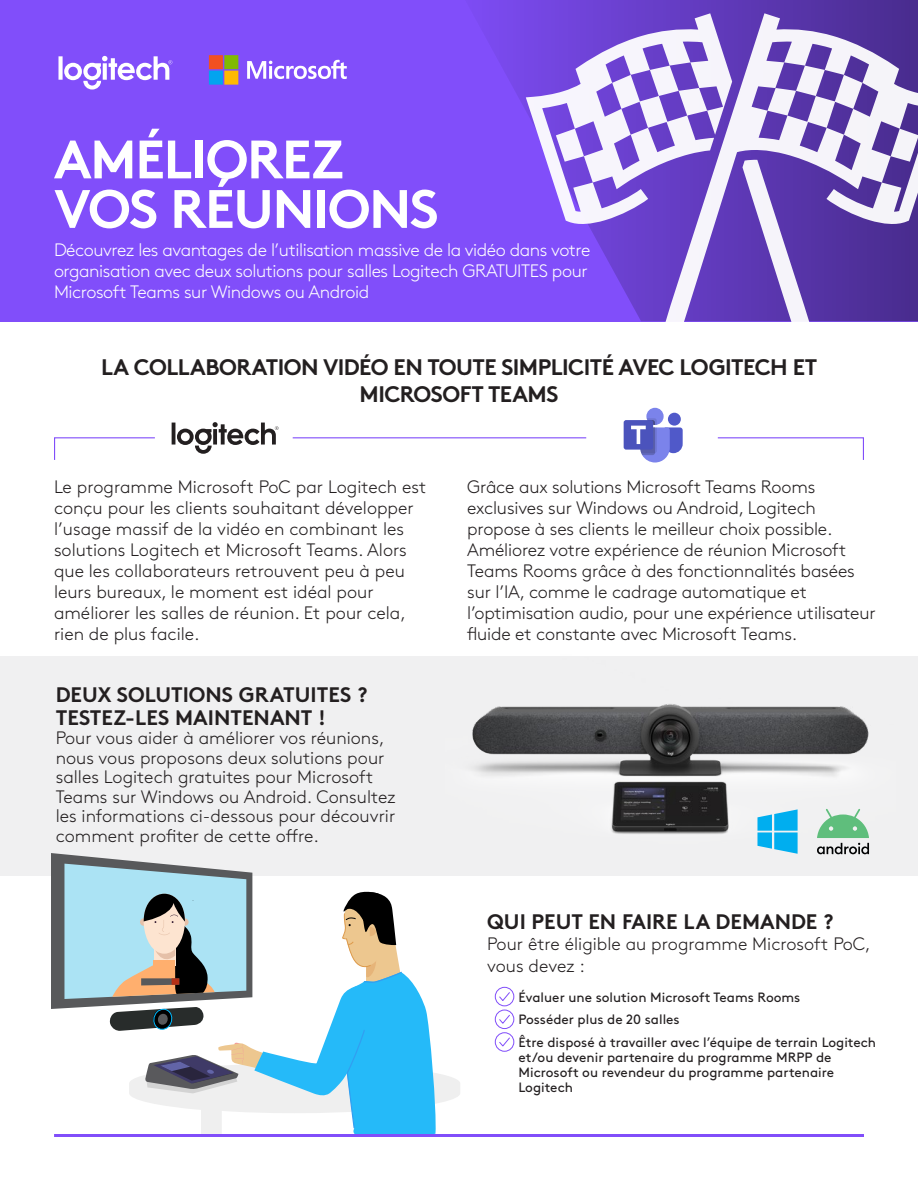
<style>
.page{position:relative;width:918px;height:1188px;background:#fff}
.page>*{position:absolute;margin:0;border:0;box-sizing:border-box;transform-origin:0 0}
.t1{font:700 54px/49.5px "Brown Pro";letter-spacing:-.025em;color:#fff}
.t2{font:700 22.5px/27px "Brown Pro";letter-spacing:-.025em;color:#231f20;text-align:center}
.t3{font:700 21px/22.5px "Brown Pro";color:#231f20}
.t4{font:300 18px/21px "Brown Pro";color:#231f20}
.t5{font:300 18px/21px "Brown Pro";letter-spacing:-.025em;color:#fff}
.t6{font:13.5px/22.5px "Brown Pro";color:#231f20}
</style>
<div class="page">
<div style="left:0;top:0;width:918px;height:321px;background:#814efa"></div>
<svg style="left:58px;top:56px;width:114px;height:34px"></svg>
<div style="left:646px;top:408px;width:18px;height:17px;background:#7b83eb;border-radius:50%"></div>
<div style="left:668px;top:413px;width:13px;height:13px;background:#5059c9;border-radius:50%"></div>
<svg style="left:54px;top:418px;width:810px;height:45px"></svg>
<div style="left:0;top:657px;width:918px;height:219px;background:#f0f0f1"></div>
<div style="left:495px;top:987px;width:19px;height:19px;border:1px solid #814efa;border-radius:50%"></div>
<svg style="left:499px;top:992px;width:11px;height:9px"></svg>
<div style="left:495px;top:1010px;width:19px;height:19px;border:1px solid #814efa;border-radius:50%"></div>
<svg style="left:499px;top:1015px;width:11px;height:9px"></svg>
<div style="left:495px;top:1032px;width:19px;height:20px;border:1px solid #814efa;border-radius:50%"></div>
<svg style="left:499px;top:1037px;width:11px;height:10px"></svg>
<svg style="left:51px;top:853px;width:409px;height:281px"></svg>
<img style="left:445px;top:656px;width:451px;height:201px">
<svg style="left:486px;top:0;width:432px;height:110px"></svg>
<svg style="left:526px;top:13px;width:392px;height:309px;background:#9176d2"></svg>
<svg style="left:757px;top:809px;width:41px;height:45px"></svg>
<svg style="left:817px;top:809px;width:52px;height:45px"></svg>
<hr style="left:54px;top:1134px;width:810px;height:3px;background:#814efa">
<svg style="left:247px;top:60px;width:100px;height:19px"></svg>
<svg style="left:209px;top:55px;width:29px;height:30px"></svg>
<h1 class="t1" style="left:54px;top:129px;width:386px">AMÉLIOREZ<br>VOS RÉUNIONS</h1>
<p class="t5" style="left:54px;top:238px;width:538px">Découvrez les avantages de l’utilisation massive de la vidéo dans votre organisation avec deux solutions pour salles Logitech GRATUITES pour<br>Microsoft Teams sur Windows ou Android</p>
<p class="t2" style="left:101px;top:352px;width:718px">LA COLLABORATION VIDÉO EN TOUTE SIMPLICITÉ AVEC LOGITECH ET<br>MICROSOFT TEAMS</p>
<p class="t4" style="left:54px;top:475px;width:374px">Le programme Microsoft PoC par Logitech est conçu pour les clients souhaitant développer l’usage massif de la vidéo en combinant les solutions Logitech et Microsoft Teams. Alors que les collaborateurs retrouvent peu à peu leurs bureaux, le moment est idéal pour améliorer les salles de réunion. Et pour cela, rien de plus facile.</p>
<p class="t4" style="left:467px;top:475px;width:410px">Grâce aux solutions Microsoft Teams Rooms exclusives sur Windows ou Android, Logitech propose à ses clients le meilleur choix possible.<br>Améliorez votre expérience de réunion Microsoft Teams Rooms grâce à des fonctionnalités basées sur l’IA, comme le cadrage automatique et l’optimisation audio, pour une expérience utilisateur fluide et constante avec Microsoft Teams.</p>
<p class="t3" style="left:56px;top:681px;width:313px">DEUX SOLUTIONS GRATUITES ?<br>TESTEZ-LES MAINTENANT !</p>
<p class="t4" style="left:56px;top:727px;width:342px;line-height:19.5px">Pour vous aider à améliorer vos réunions, nous vous proposons deux solutions pour salles Logitech gratuites pour Microsoft Teams sur Windows ou Android. Consultez les informations ci-dessous pour découvrir comment profiter de cette offre.</p>
<p class="t3" style="left:487px;top:908px;width:348px">QUI PEUT EN FAIRE LA DEMANDE ?</p>
<p class="t4" style="left:487px;top:932px;width:385px;line-height:21.6px">Pour être éligible au programme Microsoft PoC, vous devez :</p>
<p class="t6" style="left:519px;top:985px;width:359px">Évaluer une solution Microsoft Teams Rooms<br>Posséder plus de 20 salles<br>Être disposé à travailler avec l’équipe de terrain Logitech</p>
<p class="t6" style="left:519px;top:1049px;width:317px;line-height:15px">et/ou devenir partenaire du programme MRPP de<br>Microsoft ou revendeur du programme partenaire<br>Logitech</p>
</div>
